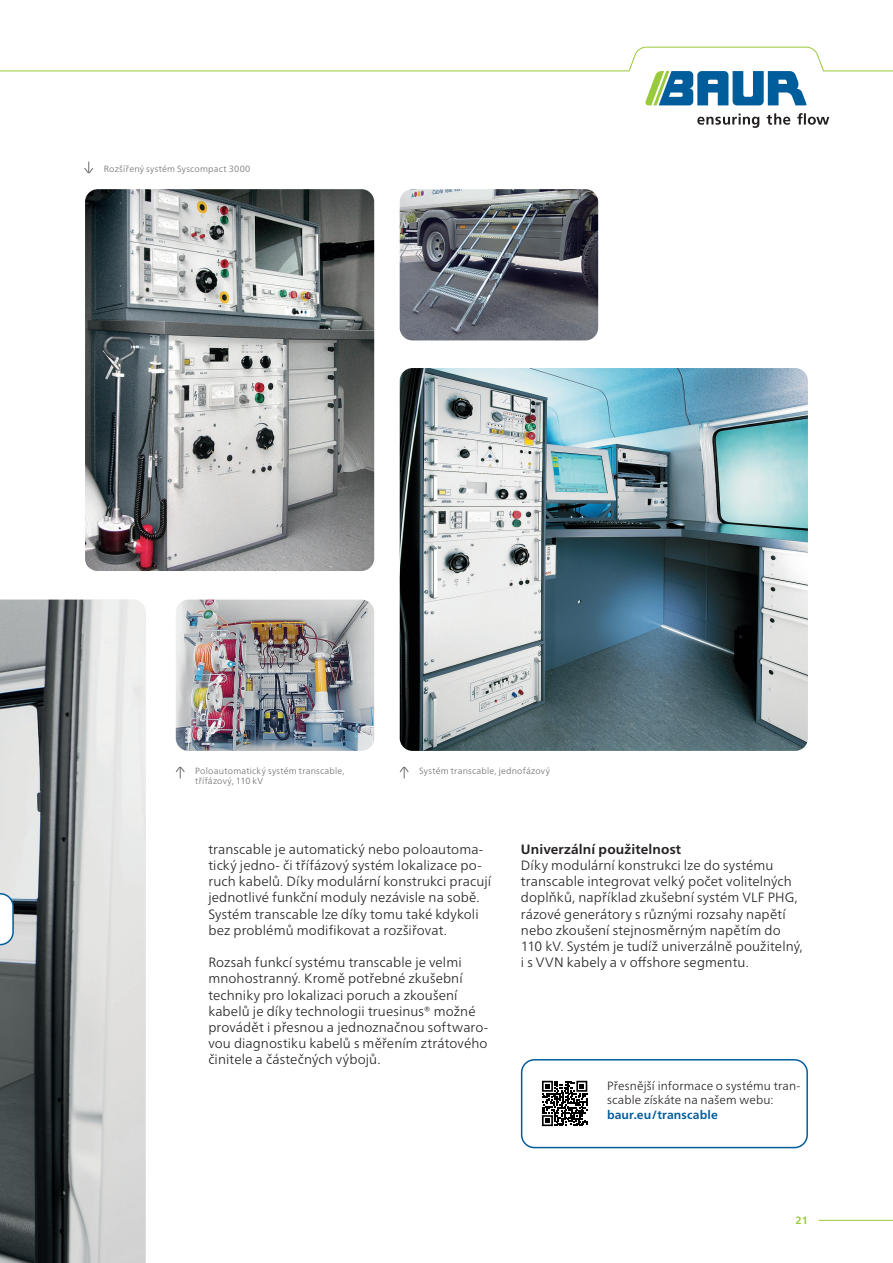
<style>
.page{position:relative;width:893px;height:1263px;background:#fff}
.page>*{position:absolute;margin:0;border:0;box-sizing:border-box;transform-origin:0 0}
.t1{font:300 13.5px/16.2px "Frutiger Neue LTW1 G";letter-spacing:.01em;color:#231f20}
.t2{font:700 13.5px "Frutiger Neue LTW1 G";letter-spacing:.01em;color:#231f20}
.t3{font:300 12px/14.4px "Frutiger Neue LTW1 G";letter-spacing:.015em;color:#231f20}
.t4{font:700 12px "Frutiger Neue LTW1 G";letter-spacing:.015em;color:#005d9c}
.t5{font:700 10.5px "Frutiger Neue LTW1 G";color:#99ca3b}
.t6{font:300 9px/10.8px "Frutiger Neue LTW1 G";letter-spacing:.025em;color:#6c6d70}
</style>
<div class="page">
<img style="left:0;top:600px;width:146px;height:663px">
<svg style="left:697px;top:113px;width:132px;height:15px"></svg>
<hr style="left:819px;top:1220px;width:74px;height:1px;background:#99ca3b">
<div style="left:521px;top:1059px;width:287px;height:89px;border:2px solid #005d9c;border-radius:13px"></div>
<svg style="left:542px;top:1080px;width:46px;height:47px"></svg>
<svg style="left:542px;top:1081px;width:45px;height:45px"></svg>
<img style="left:400px;top:368px;width:408px;height:383px">
<img style="left:85px;top:189px;width:289px;height:382px">
<img style="left:176px;top:600px;width:198px;height:151px">
<img style="left:400px;top:189px;width:198px;height:151px">
<svg style="left:0;top:893px;width:14px;height:52px"></svg>
<svg style="left:175px;top:766px;width:10px;height:12px"></svg>
<svg style="left:84px;top:162px;width:10px;height:12px"></svg>
<svg style="left:399px;top:766px;width:10px;height:12px"></svg>
<svg style="left:0;top:46px;width:893px;height:59px"></svg>
<p class="t6" style="left:104px;top:162px;width:148px">Rozšířený systém Syscompact 3000</p>
<p class="t6" style="left:195px;top:764px;width:151px">Poloautomatický systém transcable, třífázový, 110 kV</p>
<p class="t6" style="left:419px;top:764px;width:132px">Systém transcable, jednofázový</p>
<p class="t1" style="left:208px;top:840px;width:284px">transcable je automatický nebo poloautoma&shy;tický jedno- či třífázový systém lokalizace po&shy;ruch kabelů. Díky modulární konstrukci pracují jednotlivé funkční moduly nezávisle na sobě.<br>Systém transcable lze díky tomu také kdykoli bez problémů modifikovat a rozšiřovat.</p>
<p class="t1" style="left:208px;top:953px;width:282px">Rozsah funkcí systému transcable je velmi mnohostranný. Kromě potřebné zkušební techniky pro lokalizaci poruch a zkoušení kabelů je díky technologii truesinus® možné provádět i přesnou a jednoznačnou softwaro&shy;vou diagnostiku kabelů s měřením ztrátového činitele a částečných výbojů.</p>
<p class="t2" style="left:521px;top:839px;width:162px">Univerzální použitelnost</p>
<p class="t1" style="left:521px;top:856px;width:283px">Díky modulární konstrukci lze do systému transcable integrovat velký počet volitelných doplňků, například zkušební systém VLF PHG, rázové generátory s různými rozsahy napětí nebo zkoušení stejnosměrným napětím do 110 kV. Systém je tudíž univerzálně použitelný, i s VVN kabely a v offshore segmentu.</p>
<p class="t3" style="left:607px;top:1078px;width:195px">Přesnější informace o systému tran&shy;scable získáte na našem webu:</p>
<p class="t4" style="left:607px;top:1106px;width:112px">baur.eu/transcable</p>
<p class="t5" style="left:795px;top:1213px;width:14px">21</p>
</div>
